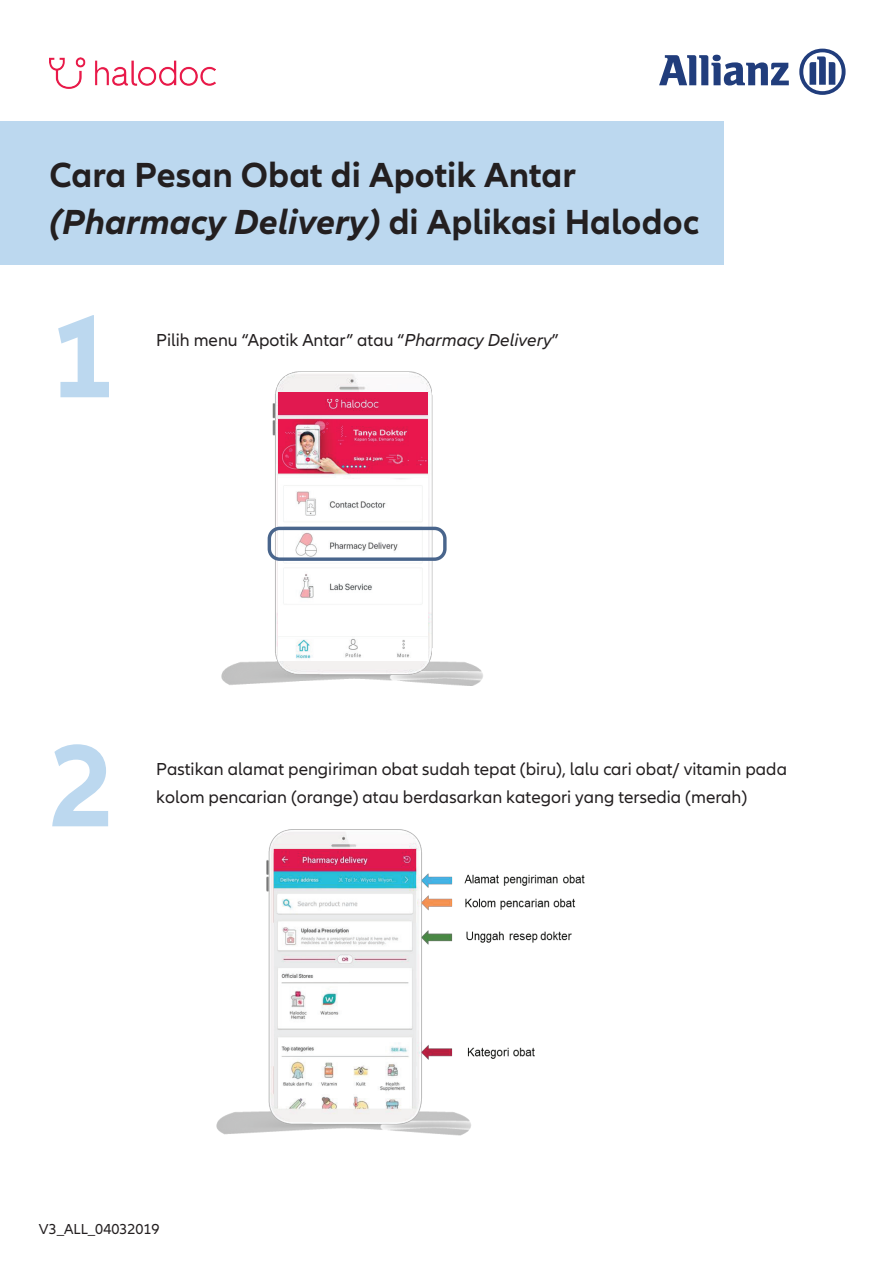
<style>
.page{position:relative;width:893px;height:1263px;background:#fff}
.page>*{position:absolute;margin:0;border:0;box-sizing:border-box;transform-origin:0 0}
.t1{font:700 121.05px "Allianz Neo";color:#bcd8ef}
.t2{font:700 36.15px/46.3px "Allianz Neo";color:#231f20}
.t3{font:18px/28.3px "Allianz Neo";color:#231f20}
.t4{font:15px "Allianz Neo";color:#231f20}
.s1{font-style:italic}
</style>
<div class="page">
<img style="left:49px;top:58px;width:166px;height:30px">
<svg style="left:659px;top:55px;width:130px;height:31px"></svg>
<svg style="left:799px;top:49px;width:47px;height:46px"></svg>
<div style="left:0;top:121px;width:724px;height:143px;background:#bcd8ef"></div>
<img style="left:221px;top:371px;width:262px;height:315px">
<img style="left:279px;top:392px;width:149px;height:269px">
<img style="left:279px;top:413px;width:149px;height:64px">
<div style="left:268px;top:527px;width:179px;height:34px;border:3px solid #49658c;border-radius:10px"></div>
<img style="left:216px;top:829px;width:369px;height:307px">
<h2 class="t2" style="left:49px;top:153px;width:651px">Cara Pesan Obat di Apotik Antar <span class="s1">(Pharmacy Delivery)</span> di Aplikasi Halodoc</h2>
<h1 class="t1" style="left:49px;top:287px;width:66px">1</h1>
<p class="t3" style="left:156px;top:326px;width:404px">Pilih menu “Apotik Antar” atau “<span class="s1">Pharmacy Delivery</span>”</p>
<h1 class="t1" style="left:49px;top:716px;width:66px">2</h1>
<p class="t3" style="left:156px;top:755px;width:632px">Pastikan alamat pengiriman obat sudah tepat (biru), lalu cari obat/ vitamin pada kolom pencarian (orange) atau berdasarkan kategori yang tersedia (merah)</p>
<p class="t4" style="left:39px;top:1220px;width:122px">V3_ALL_04032019</p>
</div>
